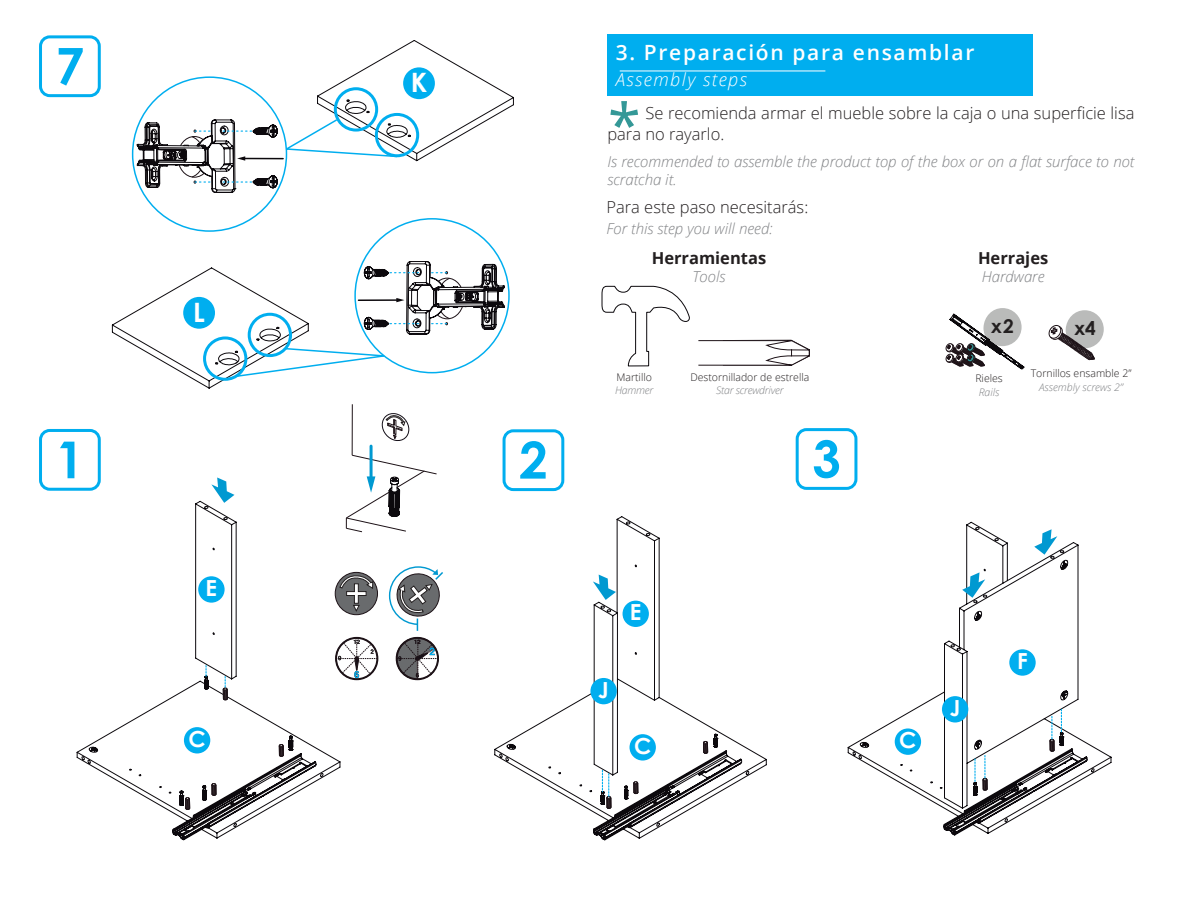
<style>
.page{position:relative;width:1188px;height:918px;background:#fff}
.page>*{position:absolute;margin:0;border:0;box-sizing:border-box;transform-origin:0 0}
.t1{font:700 51px "Century Gothic";color:#00aeef}
.t2{font:700 26.7px "Century Gothic";color:#fff}
.t3{font:700 22.2px "Century Gothic";color:#fff}
.t4{font:600 21px "Open Sans";letter-spacing:.08em;color:#fff}
.t5{font:700 19.05px "Century Gothic";color:#231f20}
.t6{font:italic 300 18px "Open Sans";letter-spacing:.08em;color:#fff}
.t7{font:300 16.5px/21px "Open Sans";color:#231f20}
.t8{font:700 16.5px "Open Sans";color:#231f20}
.t9{font:italic 300 15px/18px "Open Sans";color:#808285}
.t10{font:300 10.5px "Open Sans";color:#231f20}
.t11{font:italic 300 10.5px "Open Sans";letter-spacing:-.02em;color:#808285}
.t12{font:italic 300 10.5px "Open Sans";color:#808285}
</style>
<div class="page">
<div style="left:39px;top:35px;width:62px;height:62px;border:3px solid #00aeef;border-radius:9px"></div>
<div style="left:607px;top:34px;width:425px;height:61px;background:#00aeef"></div>
<hr style="left:620px;top:71px;width:205px;height:1px;background:#fff">
<div style="left:39px;top:429px;width:62px;height:62px;border:3px solid #00aeef;border-radius:9px"></div>
<div style="left:503px;top:429px;width:61px;height:62px;border:3px solid #00aeef;border-radius:9px"></div>
<div style="left:796px;top:428px;width:61px;height:62px;border:3px solid #00aeef;border-radius:9px"></div>
<svg style="left:610px;top:101px;width:28px;height:27px"></svg>
<svg style="left:601px;top:286px;width:209px;height:81px"></svg>
<svg style="left:335px;top:572px;width:43px;height:43px"></svg>
<div style="left:335px;top:572px;width:43px;height:43px;border:1px solid #1d1217;border-radius:50%"></div>
<svg style="left:341px;top:575px;width:38px;height:106px"></svg>
<svg style="left:389px;top:566px;width:54px;height:115px"></svg>
<hr style="left:352px;top:404px;width:1px;height:51px;background:#1d1217">
<hr style="left:370px;top:446px;width:3px;height:33px;background:#0099d1">
<svg style="left:345px;top:454px;width:92px;height:79px"></svg>
<svg style="left:382px;top:413px;width:28px;height:28px"></svg>
<svg style="left:945px;top:308px;width:78px;height:61px"></svg>
<svg style="left:137px;top:40px;width:377px;height:153px"></svg>
<svg style="left:111px;top:261px;width:394px;height:128px"></svg>
<div style="left:248px;top:313px;width:44px;height:44px;border:3px solid #00aeef;border-radius:50%"></div>
<div style="left:203px;top:336px;width:44px;height:45px;border:3px solid #00aeef;border-radius:50%"></div>
<div style="left:375px;top:113px;width:44px;height:44px;border:3px solid #00aeef;border-radius:50%"></div>
<div style="left:334px;top:87px;width:44px;height:45px;border:3px solid #00aeef;border-radius:50%"></div>
<svg style="left:76px;top:500px;width:265px;height:341px"></svg>
<svg style="left:204px;top:666px;width:4px;height:23px"></svg>
<svg style="left:223px;top:677px;width:5px;height:36px"></svg>
<svg style="left:279px;top:736px;width:14px;height:33px"></svg>
<svg style="left:202px;top:783px;width:14px;height:25px"></svg>
<svg style="left:179px;top:791px;width:11px;height:31px"></svg>
<svg style="left:89px;top:747px;width:9px;height:6px"></svg>
<svg style="left:211px;top:477px;width:23px;height:26px"></svg>
<div style="left:184px;top:727px;width:26px;height:26px;background:#00aeef;border-radius:50%"></div>
<div style="left:198px;top:576px;width:27px;height:27px;background:#00aeef;border-radius:50%"></div>
<svg style="left:494px;top:516px;width:273px;height:325px"></svg>
<svg style="left:593px;top:575px;width:23px;height:25px"></svg>
<div style="left:630px;top:734px;width:26px;height:27px;background:#00aeef;border-radius:50%"></div>
<div style="left:623px;top:601px;width:26px;height:26px;background:#00aeef;border-radius:50%"></div>
<div style="left:590px;top:678px;width:27px;height:26px;background:#00aeef;border-radius:50%"></div>
<svg style="left:601px;top:770px;width:10px;height:51px"></svg>
<svg style="left:634px;top:781px;width:4px;height:25px"></svg>
<svg style="left:703px;top:741px;width:5px;height:25px"></svg>
<svg style="left:624px;top:786px;width:4px;height:13px"></svg>
<svg style="left:714px;top:734px;width:4px;height:13px"></svg>
<svg style="left:507px;top:744px;width:9px;height:6px"></svg>
<svg style="left:847px;top:521px;width:265px;height:315px"></svg>
<svg style="left:974px;top:611px;width:9px;height:10px"></svg>
<svg style="left:1060px;top:690px;width:9px;height:10px"></svg>
<svg style="left:973px;top:740px;width:15px;height:63px"></svg>
<svg style="left:1050px;top:709px;width:14px;height:55px"></svg>
<svg style="left:860px;top:742px;width:9px;height:6px"></svg>
<svg style="left:1034px;top:529px;width:35px;height:41px"></svg>
<svg style="left:962px;top:572px;width:23px;height:26px"></svg>
<div style="left:895px;top:728px;width:26px;height:27px;background:#00aeef;border-radius:50%"></div>
<div style="left:942px;top:696px;width:26px;height:27px;background:#00aeef;border-radius:50%"></div>
<div style="left:1009px;top:649px;width:27px;height:27px;background:#00aeef;border-radius:50%"></div>
<div style="left:403px;top:67px;width:32px;height:32px;background:#00aeef;border-radius:50%"></div>
<div style="left:183px;top:297px;width:32px;height:32px;background:#00aeef;border-radius:50%"></div>
<svg style="left:1049px;top:310px;width:55px;height:50px"></svg>
<h1 class="t1" style="left:56px;top:27px;width:30px">7</h1>
<h2 class="t2" style="left:193px;top:292px;width:13px">L</h2>
<h2 class="t2" style="left:411px;top:62px;width:18px">K</h2>
<h3 class="t4" style="left:616px;top:38px;width:360px">3. Preparación para ensamblar</h3>
<p class="t6" style="left:616px;top:67px;width:133px">Assembly steps</p>
<p class="t7" style="left:607px;top:102px;width:529px;text-indent:38px">Se recomienda armar el mueble sobre la caja o una superficie lisa para no rayarlo.</p>
<p class="t9" style="left:607px;top:152px;width:529px">Is recommended to assemble the product top of the box or on a flat surface to not scratcha it.</p>
<p class="t7" style="left:606px;top:196px;width:203px">Para este paso necesitarás:</p>
<p class="t9" style="left:606px;top:219px;width:168px">For this step you will need:</p>
<p class="t8" style="left:652px;top:247px;width:116px">Herramientas</p>
<p class="t9" style="left:692px;top:267px;width:35px">Tools</p>
<p class="t8" style="left:978px;top:247px;width:72px">Herrajes</p>
<p class="t9" style="left:982px;top:267px;width:64px">Hardware</p>
<p class="t10" style="left:616px;top:370px;width:37px">Martillo</p>
<p class="t11" style="left:615px;top:383px;width:40px">Hammer</p>
<p class="t10" style="left:690px;top:370px;width:120px">Destornillador de estrella</p>
<p class="t11" style="left:716px;top:383px;width:69px">Star screwdriver</p>
<p class="t5" style="left:991px;top:311px;width:24px">x2</p>
<p class="t10" style="left:975px;top:371px;width:29px">Rieles</p>
<p class="t11" style="left:979px;top:385px;width:22px">Rails</p>
<p class="t5" style="left:1075px;top:314px;width:23px">x4</p>
<p class="t10" style="left:1031px;top:366px;width:102px">Tornillos ensamble 2”</p>
<p class="t12" style="left:1039px;top:380px;width:85px">Assembly screws 2”</p>
<h1 class="t1" style="left:56px;top:421px;width:30px">1</h1>
<h1 class="t1" style="left:519px;top:421px;width:30px">2</h1>
<h1 class="t1" style="left:812px;top:420px;width:30px">3</h1>
<h3 class="t3" style="left:206px;top:571px;width:13px">E</h3>
<h3 class="t3" style="left:188px;top:722px;width:19px">C</h3>
<h3 class="t3" style="left:598px;top:673px;width:12px">J</h3>
<h3 class="t3" style="left:630px;top:595px;width:13px">E</h3>
<h3 class="t3" style="left:634px;top:729px;width:19px">C</h3>
<h3 class="t3" style="left:899px;top:723px;width:19px">C</h3>
<h3 class="t3" style="left:950px;top:691px;width:12px">J</h3>
<h3 class="t3" style="left:1017px;top:644px;width:12px">F</h3>
</div>
